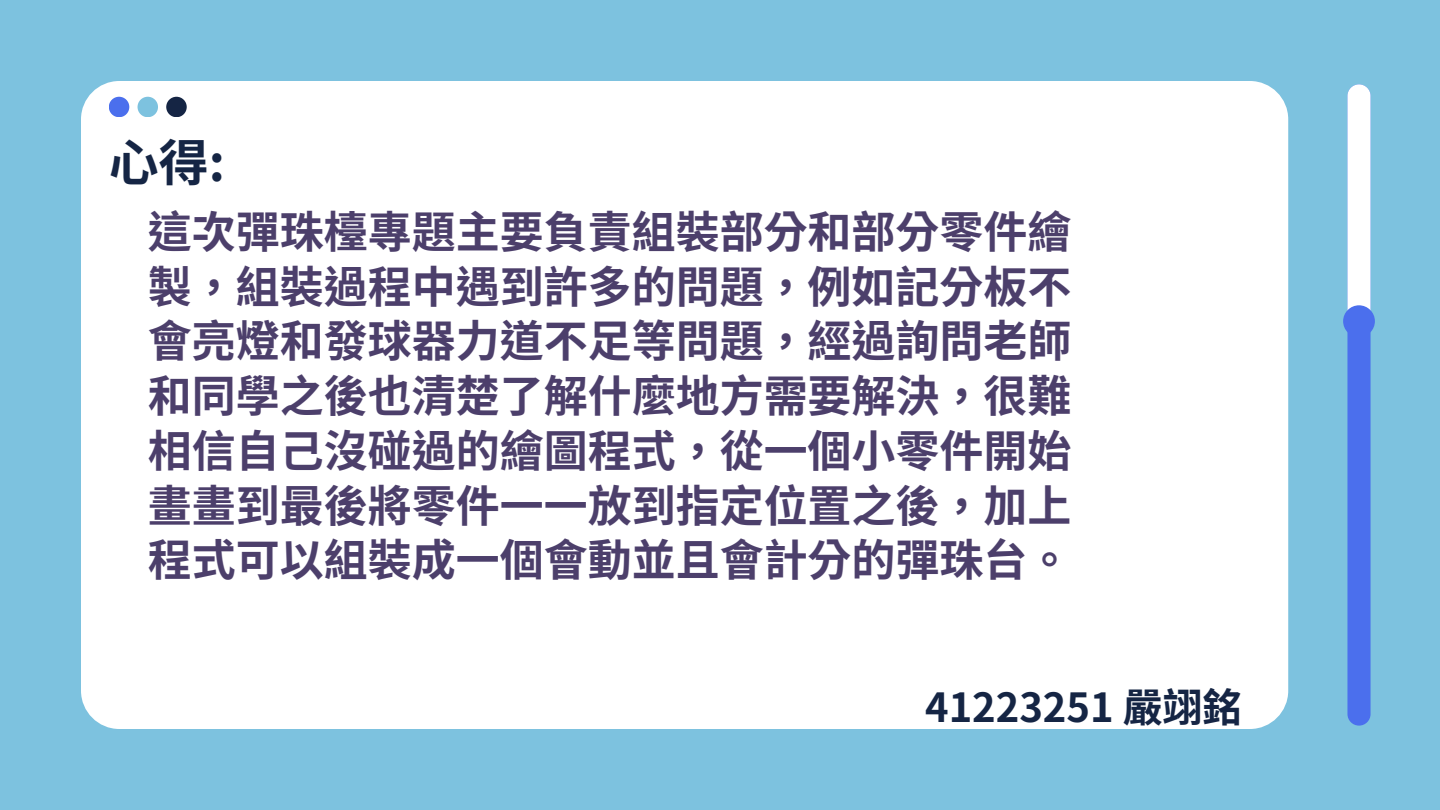
<style>
.page{position:relative;width:1440px;height:810px;background:#7dc2df}
.page>*{position:absolute;margin:0;border:0;box-sizing:border-box;transform-origin:0 0}
.t1{font:700 50px "Noto Sans TC";color:#152544}
.t2{font:700 44px/54.8px "Noto Sans TC";color:#4c3f6b;text-align:justify}
.t3{font:700 40px "Noto Sans TC";color:#152544}
</style>
<div class="page">
<div style="left:81px;top:81px;width:1207px;height:648px;background:#fff;border-radius:38px"></div>
<div style="left:109px;top:97px;width:20px;height:20px;background:#4b6fed;border-radius:50%"></div>
<div style="left:138px;top:97px;width:20px;height:20px;background:#7dc2df;border-radius:50%"></div>
<div style="left:166px;top:97px;width:21px;height:20px;background:#152544;border-radius:50%"></div>
<div style="left:1347px;top:84px;width:24px;height:642px;background:#4b6fed;border-radius:12px"></div>
<div style="left:1347px;top:84px;width:24px;height:245px;background:#fff;border-radius:12px"></div>
<div style="left:1343px;top:305px;width:32px;height:32px;background:#4b6fed;border-radius:50%"></div>
<h1 class="t1" style="left:109px;top:123px;width:118px">心得:</h1>
<p class="t2" style="left:148px;top:201px;width:925px">這次彈珠檯專題主要負責組裝部分和部分零件繪製，組裝過程中遇到許多的問題，例如記分板不會亮燈和發球器力道不足等問題，經過詢問老師和同學之後也清楚了解什麼地方需要解決，很難相信自己沒碰過的繪圖程式，從一個小零件開始畫畫到最後將零件一一放到指定位置之後，加上程式可以組裝成一個會動並且會計分的彈珠台。</p>
<p class="t3" style="left:925px;top:675px;width:319px">41223251 嚴翊銘</p>
</div>
